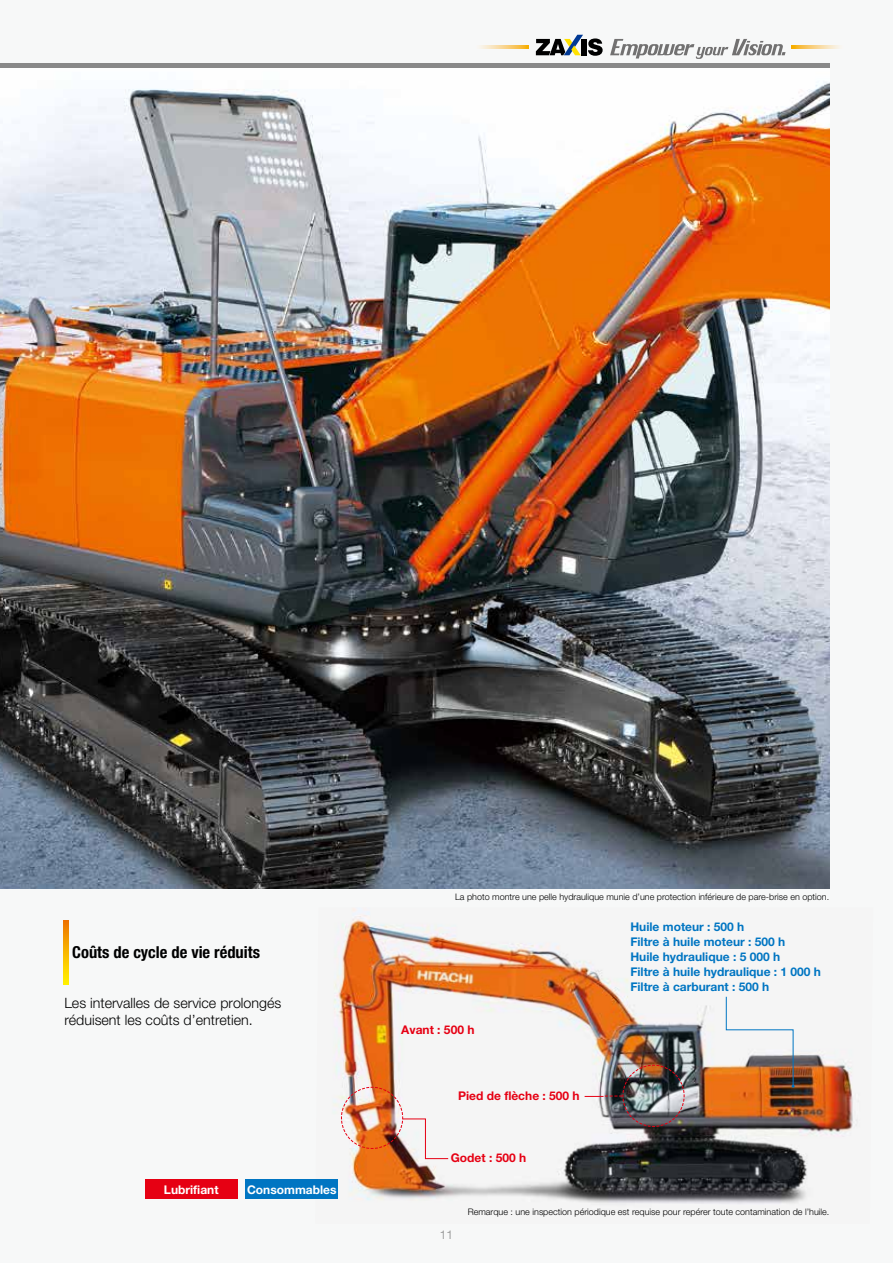
<style>
.page{position:relative;width:893px;height:1263px;background:#f7f8f8}
.page>*{position:absolute;margin:0;border:0;box-sizing:border-box;transform-origin:0 0}
.t1{font:700 condensed 16.5px "Helvetica Neue LT Pro";color:#000}
.t2{font:300 14.25px/16.5px "Helvetica Neue LT Pro";color:#000}
.t3{font:700 12px/15px "Helvetica Neue LT Pro";color:#0075c2}
.t4{font:700 12px "Helvetica Neue LT Pro";color:#e60013}
.t5{font:700 12px "Helvetica Neue LT Pro";color:#fff}
.t6{font:12px "Helvetica Neue LT Pro";color:#9fa0a0}
.t7{font:300 9px "Helvetica Neue LT Pro";color:#000}
</style>
<div class="page">
<svg style="left:536px;top:35px;width:67px;height:21px"></svg>
<svg style="left:610px;top:39px;width:175px;height:20px"></svg>
<svg style="left:480px;top:45px;width:49px;height:3px"></svg>
<svg style="left:791px;top:45px;width:49px;height:3px"></svg>
<img style="left:0;top:83px;width:829px;height:805px">
<hr style="left:0;top:64px;width:829px;height:4px;background:#898989">
<img style="left:315px;top:908px;width:542px;height:296px">
<div style="left:145px;top:1180px;width:93px;height:19px;background:#e60013"></div>
<div style="left:246px;top:1180px;width:92px;height:19px;background:#0075c2"></div>
<svg style="left:725px;top:996px;width:70px;height:92px"></svg>
<img style="left:585px;top:1064px;width:100px;height:63px">
<svg style="left:64px;top:921px;width:4px;height:63px"></svg>
<img style="left:341px;top:1086px;width:108px;height:73px">
<h1 class="t1" style="left:72px;top:942px;width:189px">Coûts de cycle de vie réduits</h1>
<h2 class="t2" style="left:64px;top:994px;width:218px">Les intervalles de service prolongés réduisent les coûts d’entretien.</h2>
<h3 class="t5" style="left:164px;top:1182px;width:56px">Lubrifiant</h3>
<h3 class="t5" style="left:247px;top:1182px;width:91px">Consommables</h3>
<p class="t7" style="left:455px;top:891px;width:376px">La photo montre une pelle hydraulique munie d’une protection inférieure de pare-brise en option.</p>
<h3 class="t4" style="left:401px;top:1022px;width:75px">Avant : 500 h</h3>
<h3 class="t4" style="left:458px;top:1088px;width:123px">Pied de flèche : 500 h</h3>
<h3 class="t4" style="left:451px;top:1151px;width:77px">Godet : 500 h</h3>
<h3 class="t3" style="left:630px;top:919px;width:192px">Huile moteur : 500 h<br>Filtre à huile moteur : 500 h<br>Huile hydraulique : 5 000 h<br>Filtre à huile hydraulique : 1 000 h<br>Filtre à carburant : 500 h</h3>
<h3 class="t6" style="left:440px;top:1228px;width:15px">11</h3>
<p class="t7" style="left:468px;top:1207px;width:363px">Remarque : une inspection périodique est requise pour repérer toute contamination de l’huile.</p>
</div>
